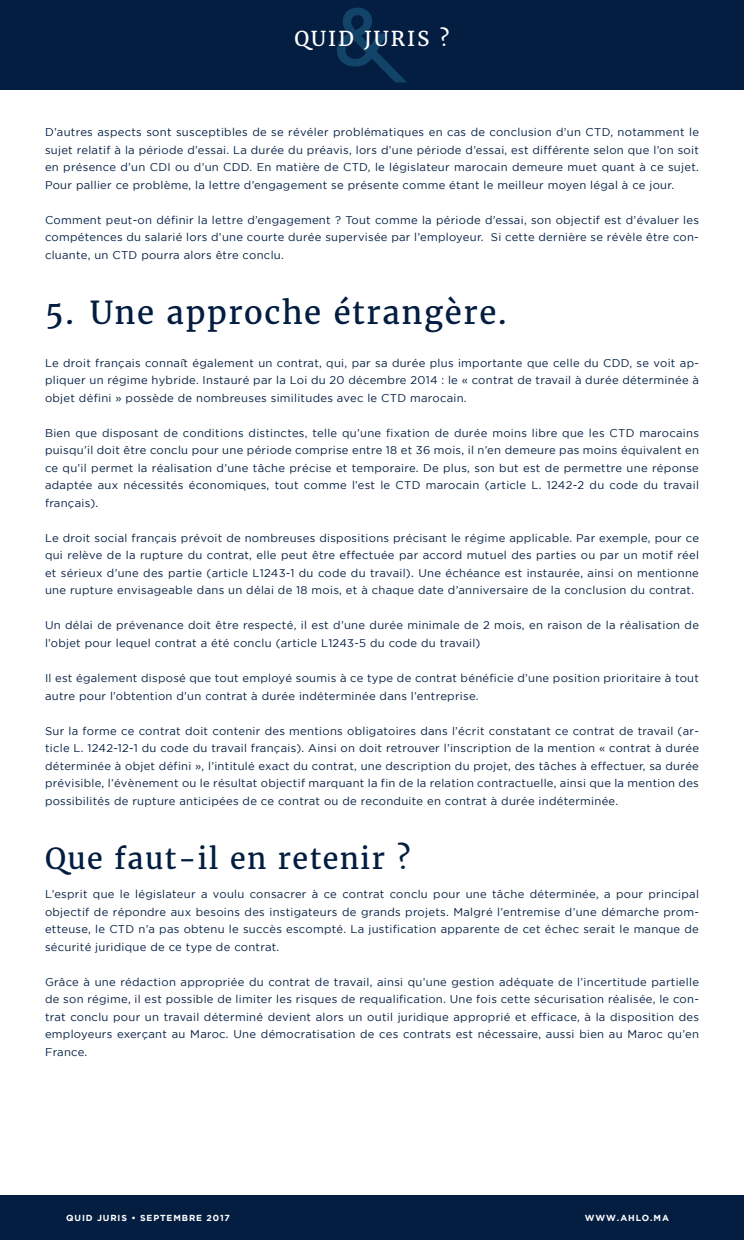
<style>
.page{position:relative;width:744px;height:1240px;background:#fff}
.page>*{position:absolute;margin:0;border:0;box-sizing:border-box;transform-origin:0 0}
.t1{font:31.25px "Merriweather";letter-spacing:.05em;color:#031d40}
.t2{font:28.75px "Merriweather";letter-spacing:.05em;color:#031d40}
.t3{font:20.25px "Merriweather";letter-spacing:.1em;color:#fff}
.t4{font:11.25px/17.5px "Gotham";letter-spacing:.025em;color:#041e41;text-align:justify}
.t5{font:700 8.75px "Gotham";letter-spacing:.1em;color:#fff}
</style>
<div class="page">
<div style="left:0;top:1195px;width:744px;height:45px;background:#041e41"></div>
<div style="left:0;top:0;width:744px;height:90px;background:#041e41"></div>
<svg style="left:337px;top:8px;width:70px;height:74px"></svg>
<h3 class="t3" style="left:294px;top:26px;width:156px">QUID JURIS ?</h3>
<p class="t4" style="left:45px;top:123px;width:655px">D’autres aspects sont susceptibles de se révéler problématiques en cas de conclusion d’un CTD, notamment le sujet relatif à la période d’essai. La durée du préavis, lors d’une période d’essai, est différente selon que l’on soit en présence d’un CDI ou d’un CDD. En matière de CTD, le législateur marocain demeure muet quant à ce sujet.<br>Pour pallier ce problème, la lettre d’engagement se présente comme étant le meilleur moyen légal à ce jour.</p>
<p class="t4" style="left:45px;top:211px;width:655px">Comment peut-on définir la lettre d’engagement ? Tout comme la période d’essai, son objectif est d’évaluer les compétences du salarié lors d’une courte durée supervisée par l’employeur. Si cette dernière se révèle être con&shy;cluante, un CTD pourra alors être conclu.</p>
<h1 class="t1" style="left:45px;top:293px;width:463px">5. Une approche étrangère.</h1>
<p class="t4" style="left:45px;top:354px;width:655px">Le droit français connaît également un contrat, qui, par sa durée plus importante que celle du CDD, se voit ap&shy;pliquer un régime hybride. Instauré par la Loi du 20 décembre 2014 : le « contrat de travail à durée déterminée à objet défini » possède de nombreuses similitudes avec le CTD marocain.</p>
<p class="t4" style="left:45px;top:424px;width:655px">Bien que disposant de conditions distinctes, telle qu’une fixation de durée moins libre que les CTD marocains puisqu’il doit être conclu pour une période comprise entre 18 et 36 mois, il n’en demeure pas moins équivalent en ce qu’il permet la réalisation d’une tâche précise et temporaire. De plus, son but est de permettre une réponse adaptée aux nécessités économiques, tout comme l’est le CTD marocain (article L. 1242-2 du code du travail français).</p>
<p class="t4" style="left:45px;top:529px;width:655px">Le droit social français prévoit de nombreuses dispositions précisant le régime applicable. Par exemple, pour ce qui relève de la rupture du contrat, elle peut être effectuée par accord mutuel des parties ou par un motif réel et sérieux d’une des partie (article L1243-1 du code du travail). Une échéance est instaurée, ainsi on mentionne une rupture envisageable dans un délai de 18 mois, et à chaque date d’anniversaire de la conclusion du contrat.</p>
<p class="t4" style="left:45px;top:617px;width:655px">Un délai de prévenance doit être respecté, il est d’une durée minimale de 2 mois, en raison de la réalisation de l’objet pour lequel contrat a été conclu (article L1243-5 du code du travail)</p>
<p class="t4" style="left:45px;top:669px;width:655px">Il est également disposé que tout employé soumis à ce type de contrat bénéficie d’une position prioritaire à tout autre pour l’obtention d’un contrat à durée indéterminée dans l’entreprise.</p>
<p class="t4" style="left:45px;top:722px;width:655px">Sur la forme ce contrat doit contenir des mentions obligatoires dans l’écrit constatant ce contrat de travail (ar&shy;ticle L. 1242-12-1 du code du travail français). Ainsi on doit retrouver l’inscription de la mention « contrat à durée déterminée à objet défini », l’intitulé exact du contrat, une description du projet, des tâches à effectuer, sa durée prévisible, l’évènement ou le résultat objectif marquant la fin de la relation contractuelle, ainsi que la mention des possibilités de rupture anticipées de ce contrat ou de reconduite en contrat à durée indéterminée.</p>
<h2 class="t2" style="left:45px;top:841px;width:367px">Que faut-il en retenir ?</h2>
<p class="t4" style="left:45px;top:885px;width:655px">L’esprit que le législateur a voulu consacrer à ce contrat conclu pour une tâche déterminée, a pour principal objectif de répondre aux besoins des instigateurs de grands projets. Malgré l’entremise d’une démarche prom&shy;etteuse, le CTD n’a pas obtenu le succès escompté. La justification apparente de cet échec serait le manque de sécurité juridique de ce type de contrat.</p>
<p class="t4" style="left:45px;top:973px;width:655px">Grâce à une rédaction appropriée du contrat de travail, ainsi qu’une gestion adéquate de l’incertitude partielle de son régime, il est possible de limiter les risques de requalification. Une fois cette sécurisation réalisée, le con&shy;trat conclu pour un travail déterminé devient alors un outil juridique approprié et efficace, à la disposition des employeurs exerçant au Maroc. Une démocratisation de ces contrats est nécessaire, aussi bien au Maroc qu’en France.</p>
<p class="t5" style="left:66px;top:1213px;width:165px">QUID JURIS • SEPTEMBRE 2017</p>
<p class="t5" style="left:585px;top:1213px;width:86px">WWW.AHLO.MA</p>
</div>
